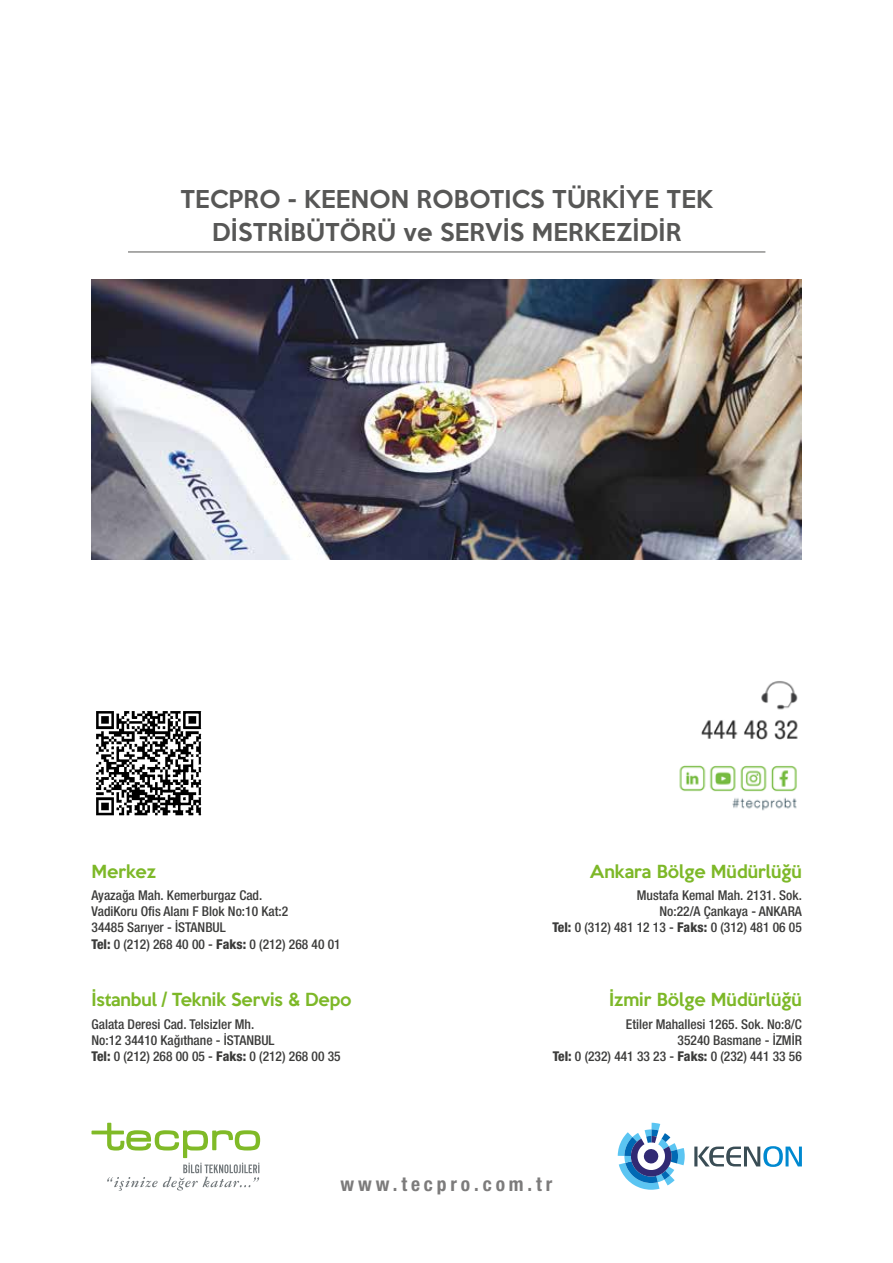
<style>
.page{position:relative;width:893px;height:1263px;background:#fff}
.page>*{position:absolute;margin:0;border:0;box-sizing:border-box;transform-origin:0 0}
.t1{font:500 22.5px/33px "Keep Calm";letter-spacing:.01em;color:#575756;text-align:center}
.t2{font:700 condensed 19.5px "Helvetica Neue LT Pro";letter-spacing:.2em;color:#7c7b7b}
.t3{font:500 16.5px "Keep Calm";color:#7db828}
.t4{font:500 condensed 13.5px/16.2px "Helvetica Neue LT Pro";color:#3c3c3b}
.s1{font-weight:800}
</style>
<div class="page">
<img style="left:679px;top:681px;width:119px;height:130px">
<img style="left:96px;top:711px;width:106px;height:105px">
<svg style="left:92px;top:1123px;width:168px;height:68px"></svg>
<svg style="left:694px;top:1146px;width:108px;height:21px"></svg>
<svg style="left:618px;top:1123px;width:67px;height:67px"></svg>
<img style="left:92px;top:279px;width:710px;height:281px">
<hr style="left:128px;top:252px;width:637px;height:1px;background:#575756">
<h1 class="t1" style="left:180px;top:181px;width:534px">TECPRO - KEENON ROBOTICS TÜRKİYE TEK<br>DİSTRİBÜTÖRÜ ve SERVİS MERKEZİDİR</h1>
<p class="t3" style="left:92px;top:857px;width:66px">Merkez</p>
<p class="t4" style="left:92px;top:887px;width:251px">Ayazağa Mah. Kemerburgaz Cad.<br>VadiKoru Ofis Alanı F Blok No:10 Kat:2<br>34485 Sarıyer - İSTANBUL<br><span class="s1">Tel:</span> 0 (212) 268 40 00 - <span class="s1">Faks:</span> 0 (212) 268 40 01</p>
<p class="t3" style="left:92px;top:985px;width:262px">İstanbul / Teknik Servis &amp; Depo</p>
<p class="t4" style="left:92px;top:1015px;width:251px">Galata Deresi Cad. Telsizler Mh.<br>No:12 34410 Kağıthane - İSTANBUL<br><span class="s1">Tel:</span> 0 (212) 268 00 05 - <span class="s1">Faks:</span> 0 (212) 268 00 35</p>
<p class="t3" style="left:590px;top:857px;width:214px">Ankara Bölge Müdürlüğü</p>
<p class="t4" style="left:552px;top:887px;width:251px;text-align:right">Mustafa Kemal Mah. 2131. Sok.<br>No:22/A Çankaya - ANKARA<br><span class="s1">Tel:</span> 0 (312) 481 12 13 - <span class="s1">Faks:</span> 0 (312) 481 06 05</p>
<p class="t3" style="left:609px;top:985px;width:194px">İzmir Bölge Müdürlüğü</p>
<p class="t4" style="left:553px;top:1015px;width:251px;text-align:right">Etiler Mahallesi 1265. Sok. No:8/C<br>35240 Basmane - İZMİR<br><span class="s1">Tel:</span> 0 (232) 441 33 23 - <span class="s1">Faks:</span> 0 (232) 441 33 56</p>
<h2 class="t2" style="left:341px;top:1172px;width:213px">www.tecpro.com.tr</h2>
</div>
